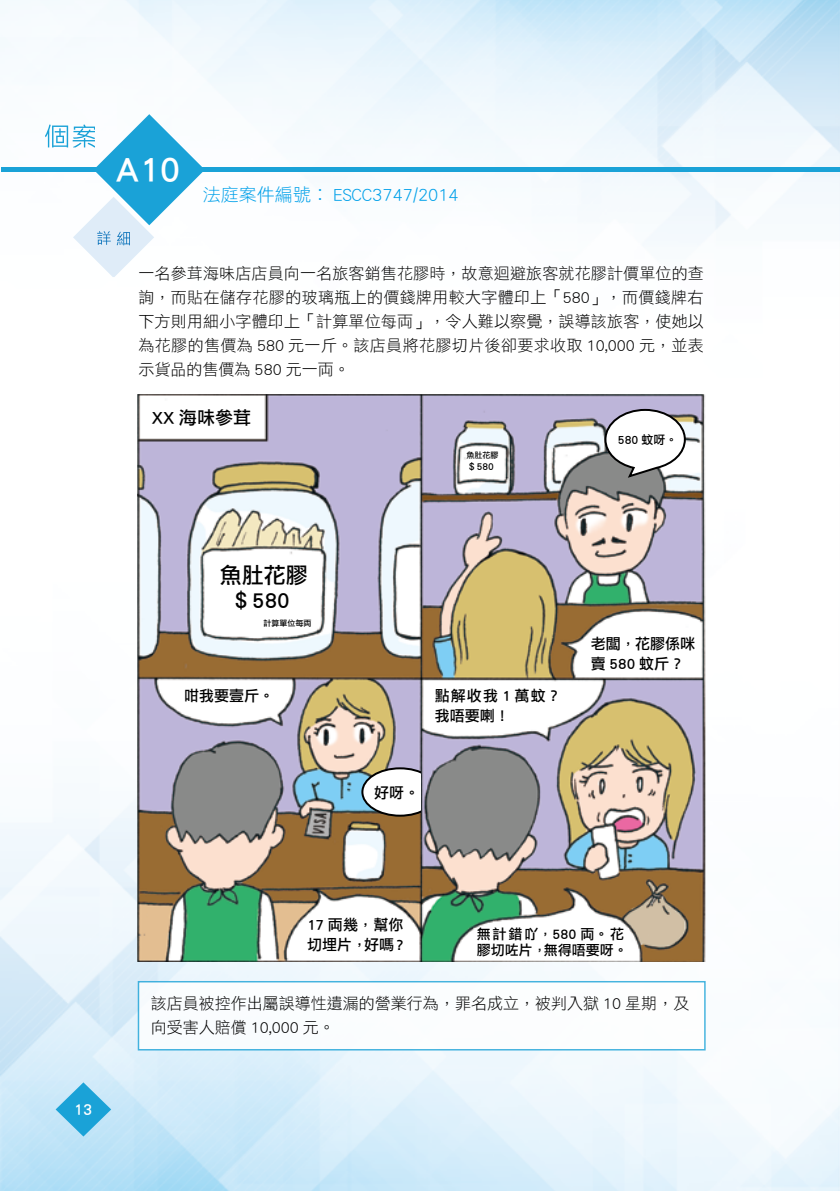
<style>
.page{position:relative;width:840px;height:1191px;background:#fff}
.page>*{position:absolute;margin:0;border:0;box-sizing:border-box;transform-origin:0 0}
.t1{font:36px "DF Li Hei Std W5";color:#fff}
.t2{font:22px "DF Li Hei Std W5";color:#000}
.t3{font:18px "DF Li Hei Std W3";color:#00a0e9}
.t4{font:18px "DF Li Hei Std W5";color:#000}
.t5{font:16px/24px "DF Li Hei Std W3";color:#000;text-align:justify}
.t6{font:16px "DF Li Hei Std W5";color:#fff}
.t7{font:15px/20px "DF Li Hei Std W5";color:#000}
.t8{font:15px/20px "DF Li Hei Std W5";letter-spacing:.07em;color:#000}
.t9{font:14px/16px "DF Li Hei Std W5";color:#000}
.t10{font:12px "DF Li Hei Std W5";color:#000}
.t11{font:10px "DF Li Hei Std W5";color:#000}
.t12{font:8px "DF Li Hei Std W5";color:#000}
</style>
<div class="page">
<img style="left:0;top:0;width:840px;height:1191px">
<svg style="left:56px;top:1082px;width:55px;height:54px;background:#6fc4e7"></svg>
<hr style="left:1px;top:168px;width:838px;height:4px;background:#1aa2d7">
<svg style="left:45px;top:114px;width:160px;height:163px"></svg>
<img style="left:137px;top:394px;width:567px;height:567px">
<svg style="left:361px;top:767px;width:59px;height:49px"></svg>
<div style="left:138px;top:981px;width:566px;height:68px;background:#fff"></div>
<div style="left:138px;top:981px;width:567px;height:69px;border:2px solid #fff"></div>
<svg style="left:603px;top:408px;width:83px;height:71px"></svg>
<p class="t1" style="left:116px;top:149px;width:66px">A10</p>
<p class="t3" style="left:203px;top:185px;width:257px">法庭案件編號︰ ESCC3747/2014</p>
<p class="t5" style="left:138px;top:261px;width:566px">一名參茸海味店店員向一名旅客銷售花膠時，故意迴避旅客就花膠計價單位的查詢，而貼在儲存花膠的玻璃瓶上的價錢牌用較大字體印上「580」，而價錢牌右下方則用細小字體印上「計算單位每両」，令人難以察覺，誤導該旅客，使她以為花膠的售價為 580 元一斤。該店員將花膠切片後卻要求收取 10,000 元，並表示貨品的售價為 580 元一両。</p>
<p class="t4" style="left:152px;top:408px;width:101px">XX 海味參茸</p>
<p class="t2" style="left:220px;top:563px;width:90px">魚肚花膠</p>
<p class="t2" style="left:230px;top:588px;width:61px">＄580</p>
<p class="t12" style="left:263px;top:619px;width:49px">計算單位每両</p>
<p class="t7" style="left:184px;top:685px;width:91px">咁我要壹斤。</p>
<p class="t12" style="left:466px;top:450px;width:33px">魚肚花膠</p>
<p class="t11" style="left:466px;top:461px;width:29px">＄580</p>
<p class="t10" style="left:617px;top:433px;width:61px">580 蚊呀。</p>
<p class="t8" style="left:434px;top:685px;width:127px">點解收我 1 萬蚊？我唔要喇！</p>
<p class="t7" style="left:374px;top:782px;width:46px">好呀。</p>
<p class="t7" style="left:590px;top:633px;width:106px">老闆，花膠係咪賣 580 蚊斤？</p>
<p class="t6" style="left:74px;top:1100px;width:20px">13</p>
<p class="t7" style="left:307px;top:914px;width:98px">17 両幾，幫你切埋片，好嗎?</p>
<p class="t9" style="left:476px;top:925px;width:152px">無計錯吖，580 両。花膠切咗片，無得唔要呀。</p>
<p class="t5" style="left:151px;top:990px;width:540px">該店員被控作出屬誤導性遺漏的營業行為，罪名成立，被判入獄 10 星期，及向受害人賠償 10,000 元。</p>
</div>
